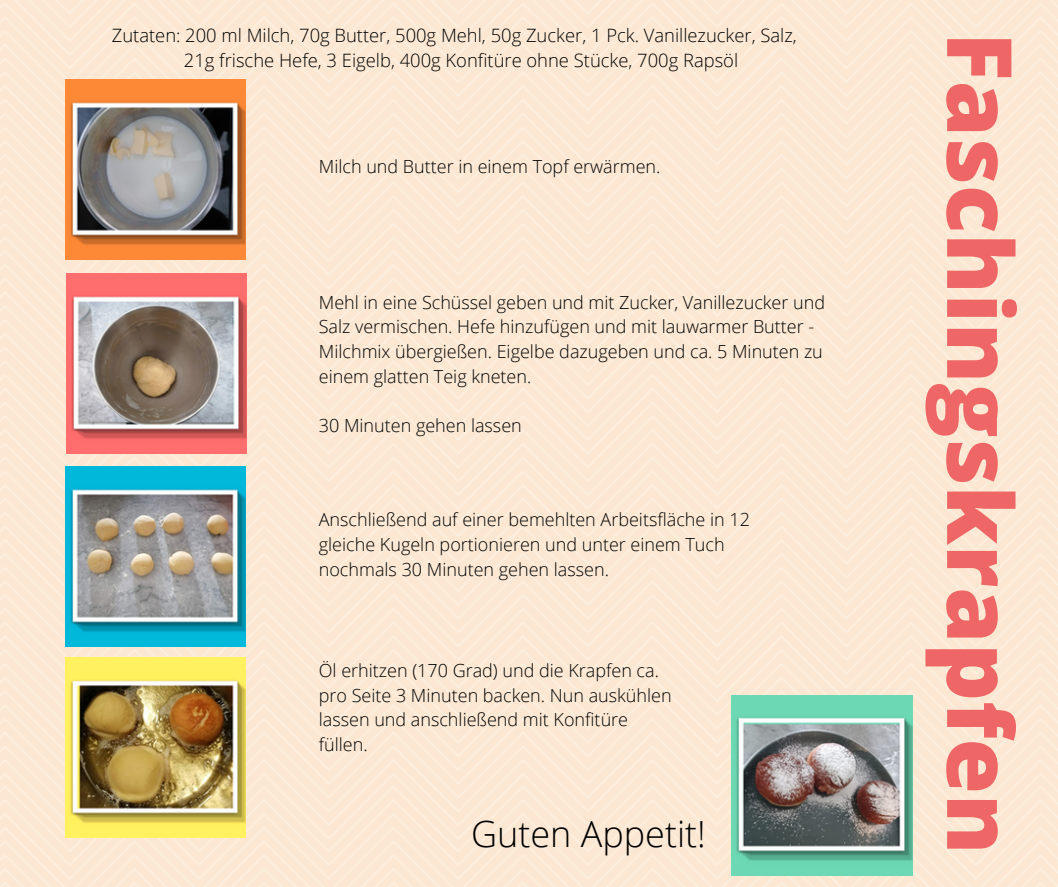
<style>
.page{position:relative;width:1058px;height:887px;background:#fff}
.page>*{position:absolute;margin:0;border:0;box-sizing:border-box;transform-origin:0 0}
.t1{font:800 90px "Open Sans";color:#ee6665}
.t2{font:300 36px "Open Sans";color:#000}
.t3{font:300 18.45px "Open Sans";color:#000}
.t4{font:300 18px/24.8px "Open Sans";color:#000}
</style>
<div class="page">
<img style="left:0;top:0;width:1057px;height:886px">
<img style="left:731px;top:695px;width:181px;height:180px">
<img style="left:65px;top:79px;width:180px;height:180px">
<img style="left:66px;top:273px;width:180px;height:180px">
<img style="left:65px;top:466px;width:180px;height:180px">
<img style="left:65px;top:657px;width:180px;height:180px">
<p class="t3" style="left:112px;top:22px;width:686px">Zutaten: 200 ml Milch, 70g Butter, 500g Mehl, 50g Zucker, 1 Pck. Vanillezucker, Salz,</p>
<p class="t3" style="left:184px;top:47px;width:556px">21g frische Hefe, 3 Eigelb, 400g Konfitüre ohne Stücke, 700g Rapsöl</p>
<p class="t4" style="left:319px;top:154px;width:343px">Milch und Butter in einem Topf erwärmen.</p>
<p class="t4" style="left:319px;top:289px;width:508px">Mehl in eine Schüssel geben und mit Zucker, Vanillezucker und Salz vermischen. Hefe hinzufügen und mit lauwarmer Butter - Milchmix übergießen. Eigelbe dazugeben und ca. 5 Minuten zu einem glatten Teig kneten.</p>
<p class="t4" style="left:319px;top:413px;width:204px">30 Minuten gehen lassen</p>
<p class="t4" style="left:319px;top:506px;width:432px">Anschließend auf einer bemehlten Arbeitsfläche in 12 gleiche Kugeln portionieren und unter einem Tuch nochmals 30 Minuten gehen lassen.</p>
<p class="t4" style="left:319px;top:657px;width:354px">Öl erhitzen (170 Grad) und die Krapfen ca. pro Seite 3 Minuten backen. Nun auskühlen lassen und anschließend mit Konfitüre füllen.</p>
<p class="t2" style="left:471px;top:808px;width:236px">Guten Appetit!</p>
<p class="t1" style="left:1043px;top:32px;width:823px;rotate:90deg">Faschingskrapfen</p>
</div>
